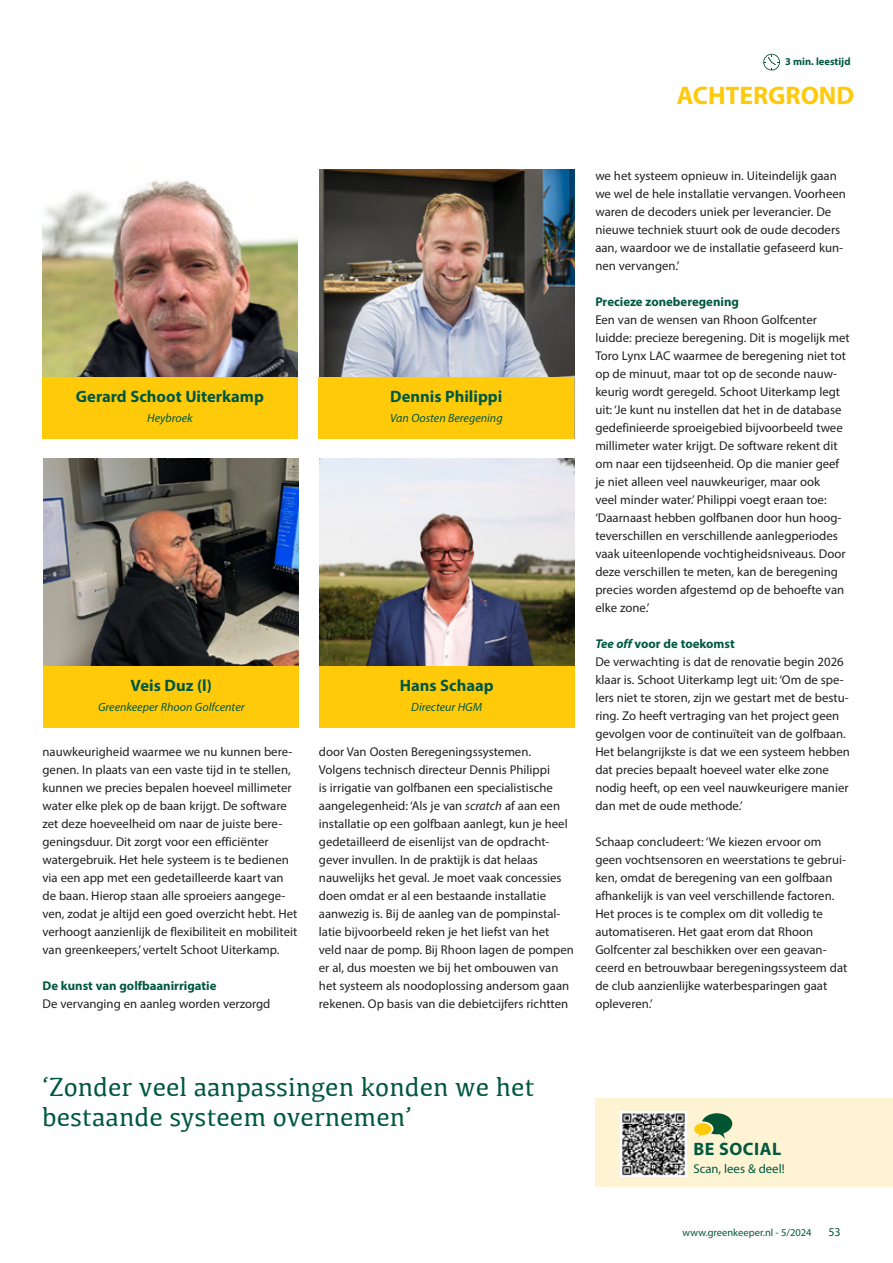
<style>
.page{position:relative;width:893px;height:1263px;background:#fff}
.page>*{position:absolute;margin:0;border:0;box-sizing:border-box;transform-origin:0 0}
.t1{font:27px/30px "Kefa";color:#005840}
.t2{font:700 25.5px "Myriad Pro";color:#feca0a}
.t3{font:700 18px "Myriad Pro";letter-spacing:.03em;color:#005840}
.t4{font:700 16.5px "Myriad Pro";color:#005840}
.t5{font:12.75px/18px "Myriad Pro";color:#231f20}
.t6{font:700 12.75px "Myriad Pro";color:#005840}
.t7{font:12.75px "Myriad Pro";color:#005840}
.t8{font:italic 12px "Myriad Pro";color:#005840}
.t9{font:12px "Myriad Pro";color:#005840}
.t10{font:10.5px "Myriad Pro";color:#005840}
.t11{font:700 10.5px "Myriad Pro";color:#005840}
.s1{font-style:italic}
.s2{font-weight:700;font-style:italic;color:#005840}
.s3{font-weight:700;color:#005840}
</style>
<div class="page">
<svg style="left:763px;top:54px;width:17px;height:16px"></svg>
<img style="left:319px;top:170px;width:255px;height:207px">
<img style="left:319px;top:459px;width:255px;height:207px">
<img style="left:42px;top:180px;width:255px;height:197px">
<img style="left:44px;top:459px;width:255px;height:207px">
<div style="left:319px;top:377px;width:255px;height:62px;background:#feca0a"></div>
<div style="left:319px;top:666px;width:255px;height:62px;background:#feca0a"></div>
<div style="left:42px;top:377px;width:255px;height:62px;background:#feca0a"></div>
<div style="left:44px;top:666px;width:255px;height:62px;background:#feca0a"></div>
<div style="left:595px;top:1098px;width:298px;height:88px;background:#fef3d2"></div>
<img style="left:621px;top:1111px;width:65px;height:66px">
<svg style="left:694px;top:1113px;width:38px;height:26px"></svg>
<p class="t11" style="left:785px;top:54px;width:67px">3 min. leestijd</p>
<h2 class="t2" style="left:677px;top:78px;width:179px">ACHTERGROND</h2>
<p class="t4" style="left:76px;top:386px;width:189px">Gerard Schoot Uiterkamp</p>
<p class="t8" style="left:147px;top:410px;width:47px">Heybroek</p>
<p class="t4" style="left:131px;top:675px;width:83px">Veis Duz (l)</p>
<p class="t8" style="left:98px;top:699px;width:148px">Greenkeeper Rhoon Golfcenter</p>
<p class="t5" style="left:43px;top:743px;width:256px">nauwkeurigheid waarmee we nu kunnen bere&shy;genen. In plaats van een vaste tijd in te stellen, kunnen we precies bepalen hoeveel millimeter water elke plek op de baan krijgt. De software zet deze hoeveelheid om naar de juiste bere&shy;geningsduur. Dit zorgt voor een efficiënter watergebruik. Het hele systeem is te bedienen via een app met een gedetailleerde kaart van de baan. Hierop staan alle sproeiers aangege&shy;ven, zodat je altijd een goed overzicht hebt. Het verhoogt aanzienlijk de flexibiliteit en mobiliteit van greenkeepers,’ vertelt Schoot Uiterkamp.</p>
<p class="t6" style="left:43px;top:977px;width:175px">De kunst van golfbaanirrigatie</p>
<p class="t5" style="left:43px;top:995px;width:229px">De vervanging en aanleg worden verzorgd</p>
<p class="t4" style="left:390px;top:386px;width:113px">Dennis Philippi</p>
<p class="t8" style="left:390px;top:410px;width:114px">Van Oosten Beregening</p>
<p class="t4" style="left:400px;top:675px;width:96px">Hans Schaap</p>
<p class="t8" style="left:411px;top:699px;width:72px">Directeur HGM</p>
<p class="t5" style="left:319px;top:743px;width:257px">door Van Oosten Beregeningssystemen.<br>Volgens technisch directeur Dennis Philippi<br>is irrigatie van golfbanen een specialistische aangelegenheid: ‘Als je van <span class="s1">scratch</span> af aan een installatie op een golfbaan aanlegt, kun je heel gedetailleerd de eisenlijst van de opdracht&shy;gever invullen. In de praktijk is dat helaas nauwelijks het geval. Je moet vaak concessies doen omdat er al een bestaande installatie aanwezig is. Bij de aanleg van de pompinstal&shy;latie bijvoorbeeld reken je het liefst van het veld naar de pomp. Bij Rhoon lagen de pompen er al, dus moesten we bij het ombouwen van het systeem als noodoplossing andersom gaan rekenen. Op basis van die debietcijfers richtten</p>
<p class="t5" style="left:595px;top:167px;width:252px">we het systeem opnieuw in. Uiteindelijk gaan we wel de hele installatie vervangen. Voorheen waren de decoders uniek per leverancier. De nieuwe techniek stuurt ook de oude decoders aan, waardoor we de installatie gefaseerd kun&shy;nen vervangen.’</p>
<p class="t6" style="left:595px;top:293px;width:145px">Precieze zoneberegening</p>
<p class="t5" style="left:595px;top:311px;width:256px">Een van de wensen van Rhoon Golfcenter luidde: precieze beregening. Dit is mogelijk met Toro Lynx LAC waarmee de beregening niet tot op de minuut, maar tot op de seconde nauw&shy;keurig wordt geregeld. Schoot Uiterkamp legt uit: ‘Je kunt nu instellen dat het in de database gedefinieerde sproeigebied bijvoorbeeld twee millimeter water krijgt. De software rekent dit om naar een tijdseenheid. Op die manier geef je niet alleen veel nauwkeuriger, maar ook<br>veel minder water.’ Philippi voegt eraan toe: ‘Daarnaast hebben golfbanen door hun hoog&shy;teverschillen en verschillende aanlegperiodes vaak uiteenlopende vochtigheidsniveaus. Door deze verschillen te meten, kan de beregening precies worden afgestemd op de behoefte van elke zone.’</p>
<p class="t5" style="left:595px;top:635px;width:256px"><span class="s2">Tee off</span> <span class="s3">voor de toekomst<br></span>De verwachting is dat de renovatie begin 2026 klaar is. Schoot Uiterkamp legt uit: ‘Om de spe&shy;lers niet te storen, zijn we gestart met de bestu&shy;ring. Zo heeft vertraging van het project geen gevolgen voor de continuïteit van de golfbaan.<br>Het belangrijkste is dat we een systeem hebben dat precies bepaalt hoeveel water elke zone nodig heeft, op een veel nauwkeurigere manier dan met de oude methode.’</p>
<p class="t5" style="left:595px;top:833px;width:254px">Schaap concludeert: ‘We kiezen ervoor om geen vochtsensoren en weerstations te gebrui&shy;ken, omdat de beregening van een golfbaan afhankelijk is van veel verschillende factoren.<br>Het proces is te complex om dit volledig te automatiseren. Het gaat erom dat Rhoon Golfcenter zal beschikken over een geavan&shy;ceerd en betrouwbaar beregeningssysteem dat de club aanzienlijke waterbesparingen gaat opleveren.’</p>
<h1 class="t1" style="left:42px;top:1071px;width:494px">‘Zonder veel aanpassingen konden we het bestaande systeem overnemen’</h1>
<h3 class="t3" style="left:693px;top:1137px;width:89px">BE SOCIAL</h3>
<p class="t7" style="left:693px;top:1161px;width:93px">Scan, lees &amp; deel!</p>
<p class="t10" style="left:683px;top:1226px;width:130px">www.greenkeeper.nl - 5/2024</p>
<p class="t9" style="left:828px;top:1224px;width:14px">53</p>
</div>
